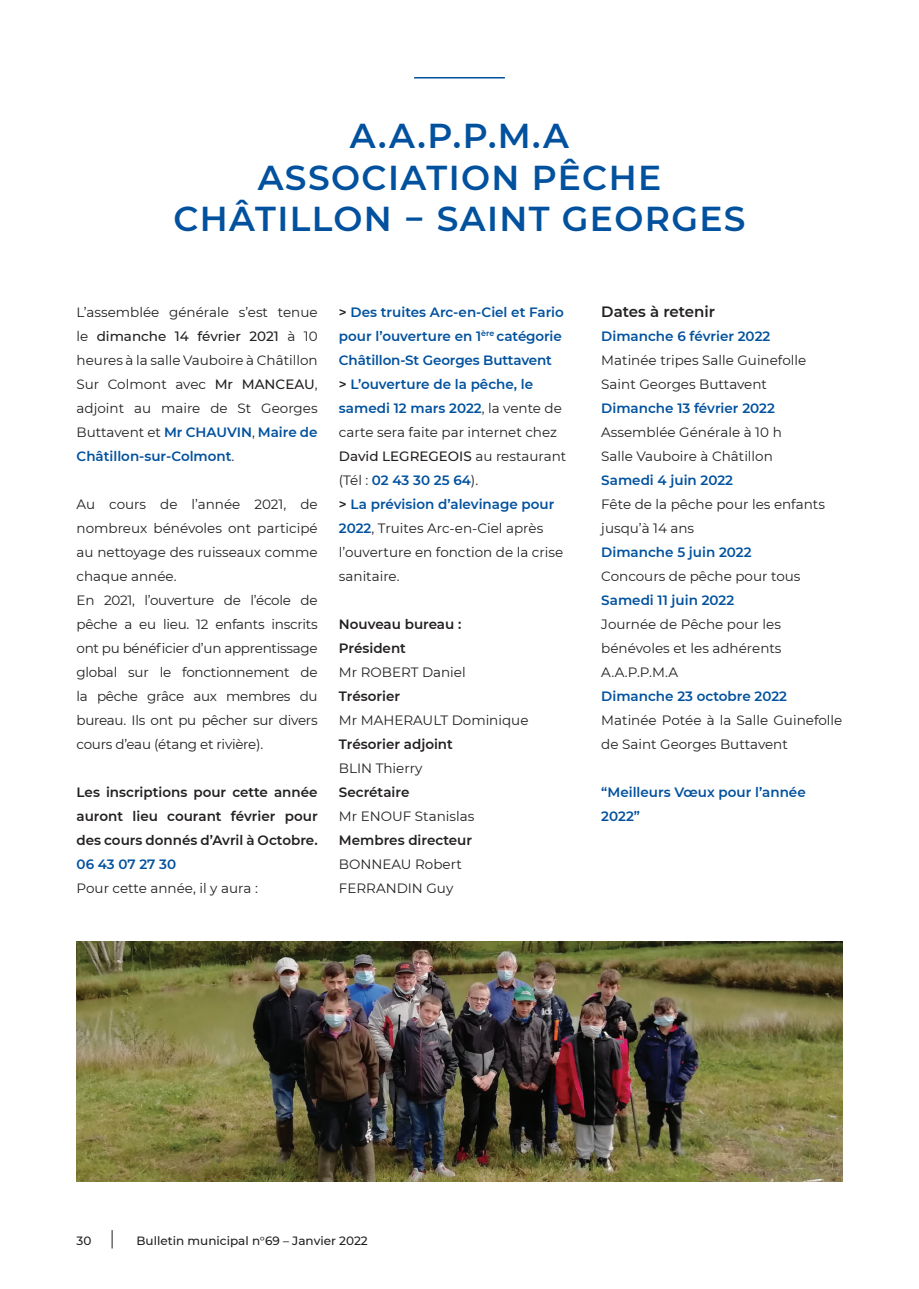
<style>
.page{position:relative;width:919px;height:1289px;background:#fff}
.page>*{position:absolute;margin:0;border:0;box-sizing:border-box;transform-origin:0 0}
.sous_titre{font:600 34.5px/41.4px "Montserrat";letter-spacing:.04em;color:#01519e;text-align:center}
.Texte{font:600 15px "Montserrat";color:#231f20}
.Texte-2{font:13.5px/24px "Montserrat";color:#231f20}
.Texte-3{font:600 13.5px/24px "Montserrat";color:#231f20;text-align:justify}
.Texte-4{font:600 13.5px/24px "Montserrat";color:#01519e}
.t1{font:500 12px "Montserrat";color:#231f20}
.s1{font-weight:500}
.s2{font-weight:600;color:#01519e}
.s3{color:#231f20}
.s4{font-weight:600}
</style>
<div class="page">
<svg style="left:112px;top:1230px;width:1px;height:18px"></svg>
<img style="left:77px;top:941px;width:765px;height:240px">
<hr style="left:414px;top:77px;width:91px;height:1px;background:#01519e">
<p class="sous_titre" style="left:350px;top:114px;width:221px">A.A.P.P.M.A</p>
<p class="sous_titre" style="left:173px;top:155px;width:573px">ASSOCIATION PÊCHE<br>CHÂTILLON − SAINT GEORGES</p>
<p class="Texte-2" style="left:77px;top:299px;width:242px;text-align:justify">L’assemblée générale s’est tenue le <span class="s1">dimanche 14 février 2021</span> à 10 heures à la salle Vauboire à Châtillon Sur Colmont avec <span class="s1">Mr MANCEAU</span>, adjoint au maire de St Georges Buttavent et <span class="s2">Mr CHAUVIN</span>, <span class="s2">Maire de Châtillon-sur-Colmont</span>.</p>
<p class="Texte-2" style="left:77px;top:491px;width:242px;text-align:justify">Au cours de l’année 2021, de nombreux bénévoles ont participé au nettoyage des ruisseaux comme chaque année.</p>
<p class="Texte-2" style="left:77px;top:587px;width:242px;text-align:justify">En 2021, l’ouverture de l’école de pêche a eu lieu. 12 enfants inscrits ont pu bénéficier d’un apprentissage global sur le fonctionnement de la pêche grâce aux membres du bureau. Ils ont pu pêcher sur divers cours d’eau (étang et rivière).</p>
<p class="Texte-3" style="left:77px;top:779px;width:242px">Les inscriptions pour cette année auront lieu courant février pour des cours donnés d’Avril à Octobre.</p>
<p class="Texte-4" style="left:77px;top:851px;width:101px">06 43 07 27 30</p>
<p class="Texte-2" style="left:77px;top:875px;width:183px">Pour cette année, il y aura :</p>
<p class="Texte-4" style="left:339px;top:299px;width:226px"><span class="s3">&gt;</span> Des truites Arc-en-Ciel et Fario pour l’ouverture en 1<sup>ère</sup> catégorie<br>Châtillon-St Georges Buttavent</p>
<p class="Texte-2" style="left:339px;top:371px;width:229px"><span class="s4">&gt;</span> <span class="s2">L’ouverture de la pêche, le samedi 12 mars 2022</span>, la vente de carte sera faite par internet chez<br><span class="s1">David LEGREGEOIS</span> au restaurant (Tél : <span class="s2">02 43 30 25 64</span>).</p>
<p class="Texte-2" style="left:339px;top:491px;width:226px"><span class="s4">&gt;</span> <span class="s2">La prévision d’alevinage pour<br>2022</span>, Truites Arc-en-Ciel après l’ouverture en fonction de la crise sanitaire.</p>
<p class="Texte-3" style="left:339px;top:611px;width:124px">Nouveau bureau :</p>
<p class="Texte-3" style="left:339px;top:635px;width:69px">Président</p>
<p class="Texte-2" style="left:339px;top:659px;width:128px">Mr ROBERT Daniel</p>
<p class="Texte-3" style="left:339px;top:683px;width:63px">Trésorier</p>
<p class="Texte-2" style="left:339px;top:707px;width:191px">Mr MAHERAULT Dominique</p>
<p class="Texte-3" style="left:339px;top:731px;width:115px">Trésorier adjoint</p>
<p class="Texte-2" style="left:339px;top:755px;width:85px">BLIN Thierry</p>
<p class="Texte-3" style="left:339px;top:779px;width:72px">Secrétaire</p>
<p class="Texte-2" style="left:339px;top:803px;width:137px">Mr ENOUF Stanislas</p>
<p class="Texte-3" style="left:339px;top:827px;width:135px">Membres directeur</p>
<p class="Texte-2" style="left:339px;top:851px;width:124px">BONNEAU Robert</p>
<p class="Texte-2" style="left:339px;top:875px;width:116px">FERRANDIN Guy</p>
<p class="Texte" style="left:601px;top:301px;width:115px">Dates à retenir</p>
<p class="Texte-2" style="left:601px;top:323px;width:206px"><span class="s2">Dimanche 6 février 2022<br></span>Matinée tripes Salle Guinefolle<br>Saint Georges Buttavent</p>
<p class="Texte-2" style="left:601px;top:395px;width:182px"><span class="s2">Dimanche 13 février 2022<br></span>Assemblée Générale à 10 h<br>Salle Vauboire à Châtillon</p>
<p class="Texte-2" style="left:601px;top:467px;width:225px"><span class="s2">Samedi 4 juin 2022<br></span>Fête de la pêche pour les enfants jusqu’à 14 ans</p>
<p class="Texte-2" style="left:601px;top:539px;width:201px"><span class="s2">Dimanche 5 juin 2022<br></span>Concours de pêche pour tous</p>
<p class="Texte-2" style="left:601px;top:587px;width:182px"><span class="s2">Samedi 11 juin 2022<br></span>Journée de Pêche pour les bénévoles et les adhérents<br>A.A.P.P.M.A</p>
<p class="Texte-4" style="left:601px;top:683px;width:187px">Dimanche 23 octobre 2022</p>
<p class="Texte-2" style="left:601px;top:707px;width:242px">Matinée Potée à la Salle Guinefolle de Saint Georges Buttavent</p>
<p class="Texte-4" style="left:601px;top:779px;width:206px">“Meilleurs Vœux pour l’année<br>2022”</p>
<p class="t1" style="left:77px;top:1232px;width:16px">30</p>
<p class="t1" style="left:136px;top:1232px;width:233px">Bulletin municipal n°69 – Janvier 2022</p>
</div>
